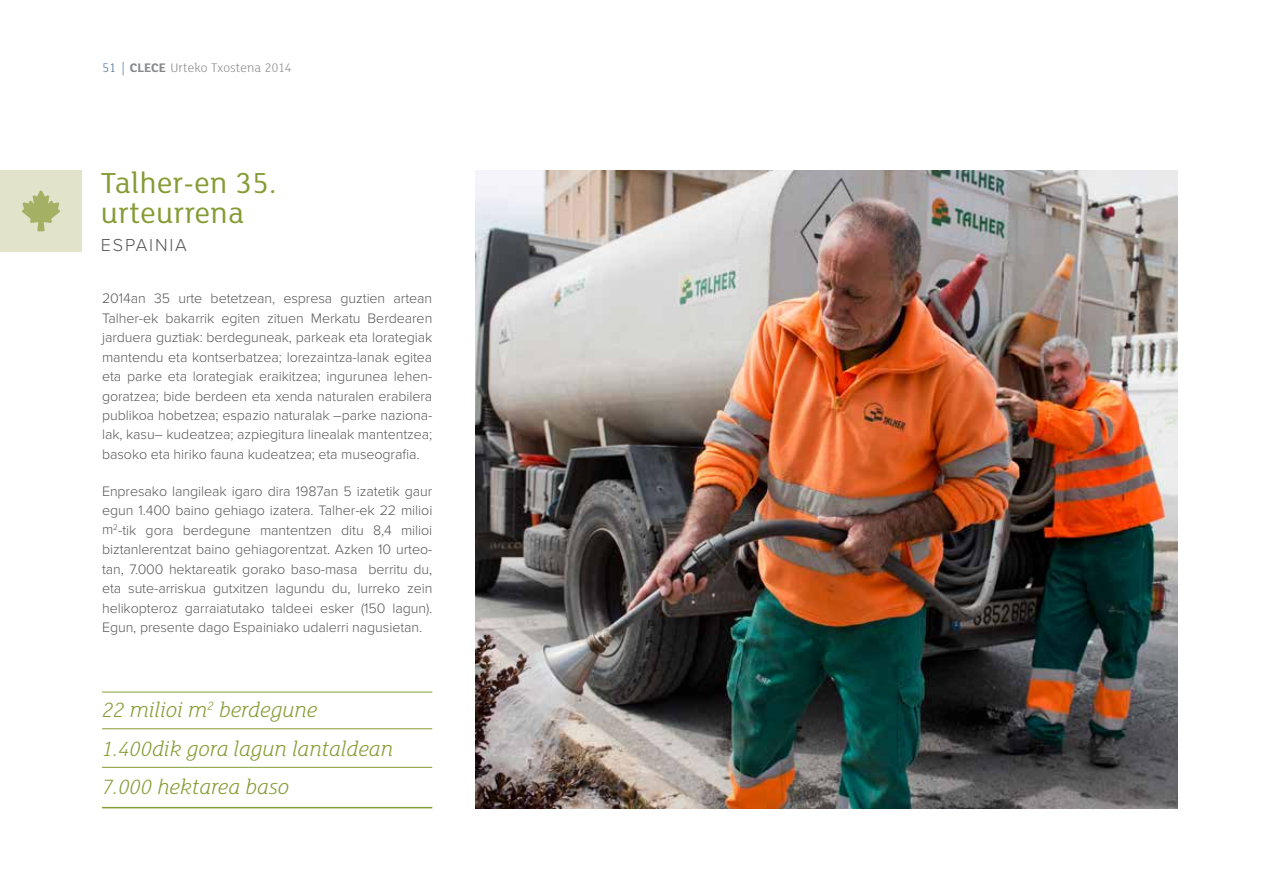
<style>
.page{position:relative;width:1263px;height:893px;background:#fff}
.page>*{position:absolute;margin:0;border:0;box-sizing:border-box;transform-origin:0 0}
.t1{font:31.5px/30px "FS Lola";letter-spacing:.01em;color:#859b34}
.t2{font:italic 300 22.5px/38.2px "FS Lola";color:#859b34}
.t3{font:300 18px "Proxima Nova";letter-spacing:.1em;color:#58585a}
.t4{font:300 14.25px/19.5px "Proxima Nova";letter-spacing:-.005em;color:#58585a;text-align:justify}
.t5{font:300 13.5px "FS Lola";letter-spacing:.01em;color:#87888a}
.s1{color:#456e96}
.s2{font-weight:700}
</style>
<div class="page">
<img style="left:475px;top:170px;width:703px;height:638px">
<div style="left:0;top:170px;width:82px;height:82px;background:#e1e4cb"></div>
<svg style="left:22px;top:191px;width:38px;height:40px"></svg>
<hr style="left:102px;top:807px;width:330px;height:1px;background:#859b34">
<hr style="left:102px;top:728px;width:330px;height:1px;background:#859b34">
<hr style="left:102px;top:767px;width:330px;height:1px;background:#859b34">
<hr style="left:102px;top:692px;width:330px;height:1px;background:#859b34">
<p class="t5" style="left:102px;top:58px;width:191px"><span class="s1">51 |</span> <span class="s2">CLECE</span> Urteko Txostena 2014</p>
<h1 class="t1" style="left:101px;top:166px;width:177px">Talher-en 35. urteurrena</h1>
<p class="t3" style="left:101px;top:234px;width:87px">ESPAINIA</p>
<p class="t4" style="left:102px;top:289px;width:332px">2014an 35 urte betetzean, espresa guztien artean Talher-ek bakarrik egiten zituen Merkatu Berdearen jarduera guztiak: berdeguneak, parkeak eta lorategiak mantendu eta kontserbatzea; lorezaintza-lanak egitea eta parke eta lorategiak eraikitzea; ingurunea lehen&shy;goratzea; bide berdeen eta xenda naturalen erabilera publikoa hobetzea; espazio naturalak –parke naziona&shy;lak, kasu– kudeatzea; azpiegitura linealak mantentzea; basoko eta hiriko fauna kudeatzea; eta museografia.</p>
<p class="t4" style="left:102px;top:481px;width:332px">Enpresako langileak igaro dira 1987an 5 izatetik gaur egun 1.400 baino gehiago izatera. Talher-ek 22 milioi m<sup>2</sup>-tik gora berdegune mantentzen ditu 8,4 milioi biztanlerentzat baino gehiagorentzat. Azken 10 urteo&shy;tan, 7.000 hektareatik gorako baso-masa berritu du, eta sute-arriskua gutxitzen lagundu du, lurreko zein helikopteroz garraiatutako taldeei esker (150 lagun).<br>Egun, presente dago Espainiako udalerri nagusietan.</p>
<h2 class="t2" style="left:102px;top:690px;width:292px">22 milioi m<sup>2</sup> berdegune<br>1.400dik gora lagun lantaldean<br>7.000 hektarea baso</h2>
</div>
